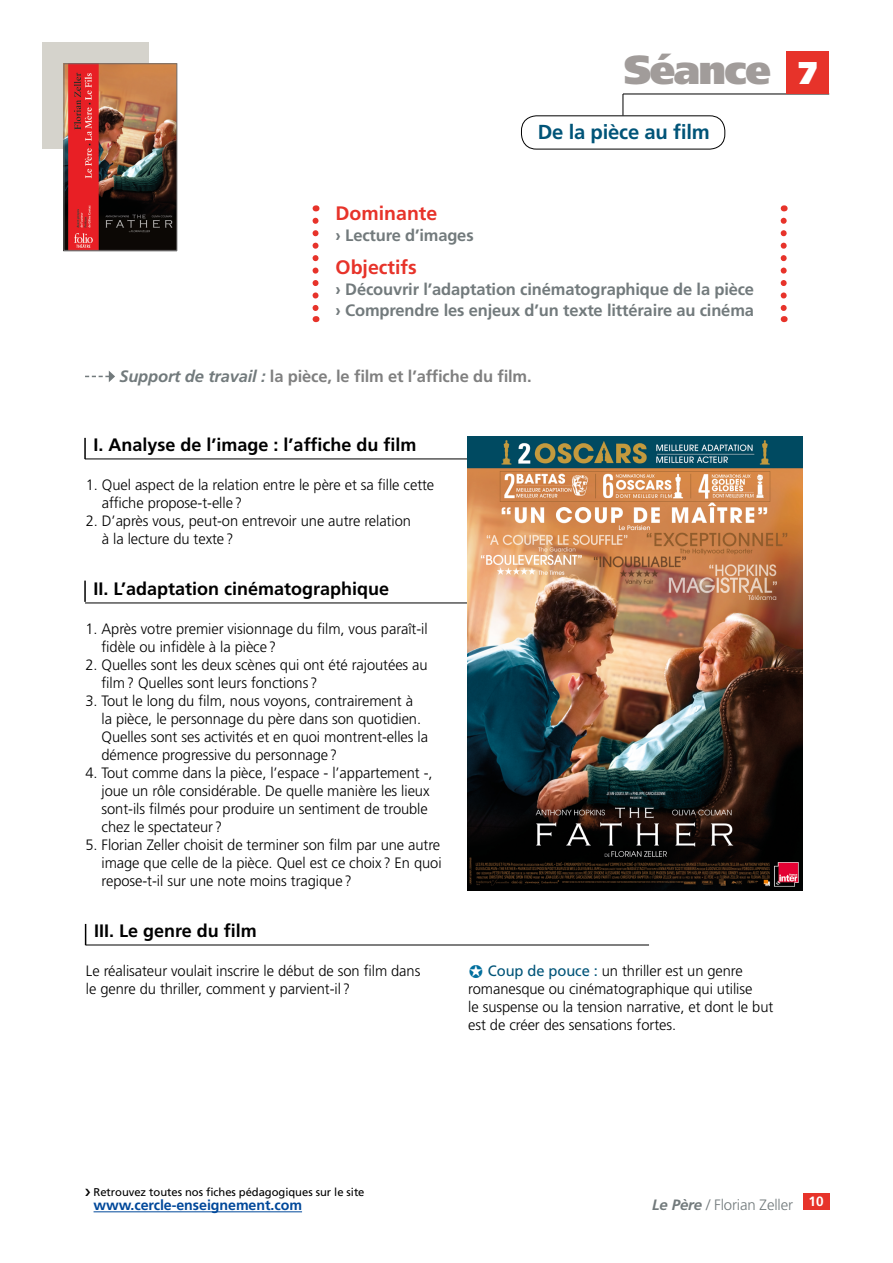
<style>
.page{position:relative;width:893px;height:1263px;background:#fff}
.page>*{position:absolute;margin:0;border:0;box-sizing:border-box;transform-origin:0 0}
.t1{font:900 40.5px "Frutiger LT Std";letter-spacing:-.04em;color:#a19c9a}
.t2{font:900 31.5px "Frutiger LT Std";color:#fff}
.Titre_fiche{font:700 20.25px "Frutiger LT Std";letter-spacing:-.01em;color:#005478}
.Titre_Dominante-obje{font:700 19.5px "Frutiger LT Std";color:#e7332a}
.Titre_corpus{font:700 18px "Frutiger LT Std";color:#000}
.Texte_Dominante-obje{font:700 16.5px "Frutiger LT Std";letter-spacing:-.01em;color:#727a7c}
.Support{font:700 16.5px "Frutiger LT Std";letter-spacing:-.01em;color:#808080}
.corpus{font:300 15px/18px "Frutiger LT Std";letter-spacing:-.005em;color:#000}
.t3{font:300 15px "Frutiger LT Std";letter-spacing:-.01em;color:#727a7c}
.t4{font:700 14.25px "Frutiger LT Std";letter-spacing:-.005em;color:#00489a}
.t5{font:700 13.5px "Frutiger LT Std";color:#fff}
.t6{font:11.25px "Frutiger LT Std";letter-spacing:-.005em;color:#000}
.s1{font-style:italic;color:#727a7c}
.s2{font-weight:400;color:#005478}
.s3{font-weight:700;font-style:italic}
</style>
<div class="page">
<div style="left:43px;top:43px;width:106px;height:106px;background:#d5d3cc"></div>
<hr style="left:94px;top:1211px;width:208px;height:1px;background:#00489a">
<div style="left:803px;top:1193px;width:26px;height:17px;background:#e7332a"></div>
<img style="left:66px;top:66px;width:109px;height:183px">
<div style="left:64px;top:64px;width:113px;height:187px;border:1px solid #706f6f"></div>
<hr style="left:85px;top:459px;width:563px;height:1px;background:#000">
<hr style="left:85px;top:603px;width:563px;height:1px;background:#000">
<hr style="left:84px;top:438px;width:2px;height:21px;background:#000">
<hr style="left:84px;top:581px;width:2px;height:21px;background:#000">
<svg style="left:85px;top:371px;width:30px;height:11px"></svg>
<svg style="left:313px;top:221px;width:6px;height:101px"></svg>
<svg style="left:781px;top:221px;width:6px;height:101px"></svg>
<svg style="left:623px;top:95px;width:1px;height:20px"></svg>
<hr style="left:623px;top:94px;width:206px;height:1px;background:#000">
<div style="left:521px;top:115px;width:204px;height:34px;border:1px solid #000;border-radius:15px"></div>
<div style="left:787px;top:51px;width:42px;height:43px;background:#e7332a"></div>
<img style="left:468px;top:436px;width:334px;height:454px">
<hr style="left:86px;top:945px;width:563px;height:1px;background:#000">
<svg style="left:85px;top:924px;width:1px;height:21px"></svg>
<p class="t1" style="left:624px;top:45px;width:149px">Séance</p>
<p class="Titre_fiche" style="left:538px;top:120px;width:174px">De la pièce au film</p>
<p class="Titre_Dominante-obje" style="left:336px;top:202px;width:103px">Dominante</p>
<p class="Texte_Dominante-obje" style="left:336px;top:226px;width:140px">› Lecture d’images</p>
<p class="Titre_Dominante-obje" style="left:336px;top:256px;width:83px">Objectifs</p>
<p class="Texte_Dominante-obje" style="left:336px;top:280px;width:420px">› Découvrir l’adaptation cinématographique de la pièce</p>
<p class="Texte_Dominante-obje" style="left:336px;top:301px;width:420px">› Comprendre les enjeux d’un texte littéraire au cinéma</p>
<p class="Support" style="left:119px;top:367px;width:414px"><span class="s1">Support de travail :</span> la pièce, le film et l’affiche du film.</p>
<p class="Titre_corpus" style="left:94px;top:434px;width:324px">I. Analyse de l’image : l’affiche du film</p>
<p class="corpus" style="left:102px;top:476px;width:334px;text-indent:-16px">1. Quel aspect de la relation entre le père et sa fille cette affiche propose-t-elle?</p>
<p class="corpus" style="left:102px;top:512px;width:310px;text-indent:-16px">2. D’après vous, peut-on entrevoir une autre relation à la lecture du texte?</p>
<p class="Titre_corpus" style="left:94px;top:578px;width:297px">II. L’adaptation cinématographique</p>
<p class="corpus" style="left:102px;top:620px;width:328px;text-indent:-16px">1. Après votre premier visionnage du film, vous paraît-il fidèle ou infidèle à la pièce?</p>
<p class="corpus" style="left:102px;top:656px;width:328px;text-indent:-16px">2. Quelles sont les deux scènes qui ont été rajoutées au film? Quelles sont leurs fonctions?</p>
<p class="corpus" style="left:102px;top:692px;width:328px;text-indent:-16px">3. Tout le long du film, nous voyons, contrairement à<br>la pièce, le personnage du père dans son quotidien.<br>Quelles sont ses activités et en quoi montrent-elles la démence progressive du personnage?</p>
<p class="corpus" style="left:102px;top:764px;width:333px;text-indent:-16px">4. Tout comme dans la pièce, l’espace - l’appartement -, joue un rôle considérable. De quelle manière les lieux sont-ils filmés pour produire un sentiment de trouble chez le spectateur?</p>
<p class="corpus" style="left:102px;top:836px;width:342px;text-align:justify;text-indent:-16px">5. Florian Zeller choisit de terminer son film par une autre image que celle de la pièce. Quel est ce choix? En quoi repose-t-il sur une note moins tragique?</p>
<p class="Titre_corpus" style="left:94px;top:920px;width:164px">III. Le genre du film</p>
<p class="corpus" style="left:86px;top:962px;width:336px">Le réalisateur voulait inscrire le début de son film dans le genre du thriller, comment y parvient-il?</p>
<p class="corpus" style="left:468px;top:962px;width:307px;text-indent:20px"><span class="s2">Coup de pouce :</span> un thriller est un genre romanesque ou cinématographique qui utilise<br>le suspense ou la tension narrative, et dont le but est de créer des sensations fortes.</p>
<p class="t2" style="left:799px;top:53px;width:20px">7</p>
<p class="t6" style="left:94px;top:1186px;width:273px">Retrouvez toutes nos fiches pédagogiques sur le site</p>
<p class="t4" style="left:94px;top:1197px;width:210px">www.cercle-enseignement.com</p>
<p class="t5" style="left:808px;top:1194px;width:17px">10</p>
<p class="t3" style="left:652px;top:1197px;width:142px"><span class="s3">Le Père</span> / Florian Zeller</p>
</div>
